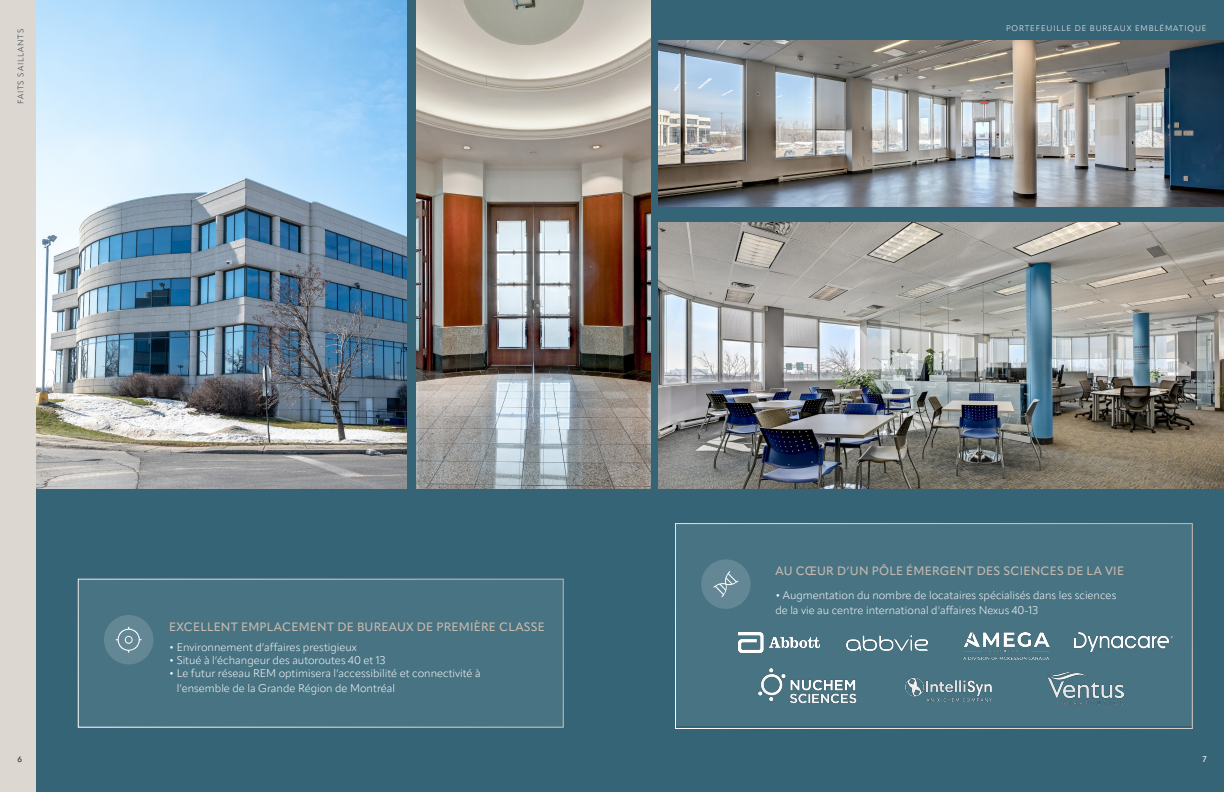
<style>
.page{position:relative;width:1224px;height:792px;background:#fff}
.page>*{position:absolute;margin:0;border:0;box-sizing:border-box;transform-origin:0 0}
.t1{font:500 12px "Apparat";letter-spacing:.02em;color:#c5bab0}
.t2{font:300 11px/15px "Apparat";color:#fff}
.t3{font:300 8px "Apparat";letter-spacing:.11em;color:#fff}
.t4{font:300 8px "Apparat";letter-spacing:.11em;color:#26323d}
.t5{font:500 8px "Apparat";color:#26323d}
.t6{font:500 8px "Apparat";color:#fff}
</style>
<div class="page">
<div style="left:0;top:0;width:36px;height:792px;background:#ddd7d1"></div>
<div style="left:36px;top:0;width:1188px;height:792px;background:#356476"></div>
<div style="left:78px;top:579px;width:485px;height:149px;background:#487383"></div>
<div style="left:104px;top:615px;width:49px;height:49px;background:#638795;border-radius:50%"></div>
<div style="left:676px;top:524px;width:517px;height:201px;background:#487383"></div>
<div style="left:701px;top:559px;width:50px;height:50px;background:#638795;border-radius:50%"></div>
<div style="left:675px;top:523px;width:518px;height:206px;border:1px solid #fff"></div>
<img style="left:36px;top:0;width:371px;height:489px">
<img style="left:416px;top:0;width:235px;height:489px">
<img style="left:658px;top:40px;width:566px;height:167px">
<img style="left:658px;top:222px;width:566px;height:267px">
<img style="left:739px;top:633px;width:80px;height:20px">
<img style="left:847px;top:636px;width:80px;height:14px">
<img style="left:905px;top:677px;width:87px;height:25px">
<img style="left:1048px;top:672px;width:76px;height:33px">
<img style="left:758px;top:668px;width:99px;height:36px">
<img style="left:1075px;top:633px;width:98px;height:19px">
<svg style="left:714px;top:571px;width:24px;height:26px"></svg>
<svg style="left:116px;top:627px;width:26px;height:26px"></svg>
<img style="left:964px;top:632px;width:86px;height:28px">
<p class="t4" style="left:16px;top:104px;width:77px;rotate:-90deg">FAITS SAILLANTS</p>
<p class="t5" style="left:18px;top:754px;width:6px">6</p>
<p class="t1" style="left:169px;top:620px;width:377px">EXCELLENT EMPLACEMENT DE BUREAUX DE PREMIÈRE CLASSE</p>
<p class="t2" style="left:169px;top:639px;width:189px">• Environnement d’affaires prestigieux</p>
<p class="t2" style="left:169px;top:652px;width:218px">• Situé à l’échangeur des autoroutes 40 et 13</p>
<p class="t2" style="left:177px;top:665px;width:305px;text-indent:-8px">• Le futur réseau REM optimisera l’accessibilité et connectivité à l’ensemble de la Grande Région de Montréal</p>
<p class="t3" style="left:1006px;top:24px;width:202px">PORTEFEUILLE DE BUREAUX EMBLÉMATIQUE</p>
<p class="t1" style="left:775px;top:564px;width:350px">AU CŒUR D’UN PÔLE ÉMERGENT DES SCIENCES DE LA VIE</p>
<p class="t2" style="left:775px;top:588px;width:343px">• Augmentation du nombre de locataires spécialisés dans les sciences de la vie au centre international d’affaires Nexus 40-13</p>
<p class="t6" style="left:1203px;top:754px;width:5px">7</p>
</div>
